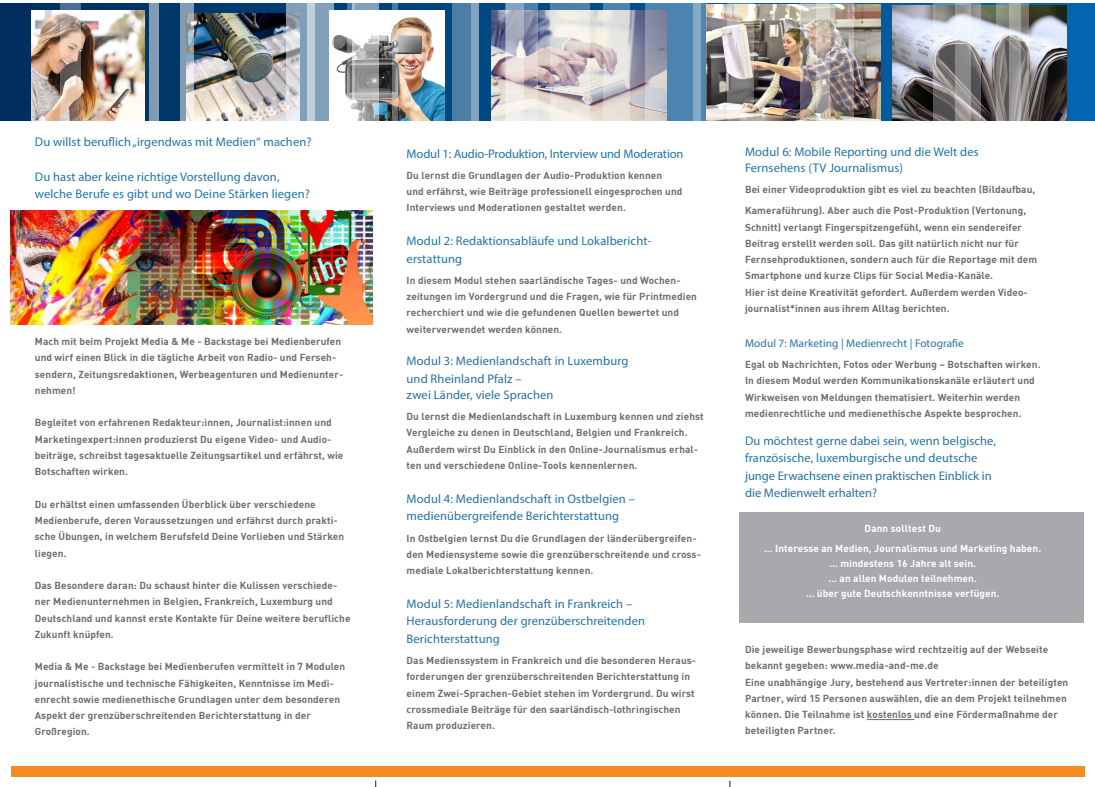
<style>
.page{position:relative;width:1095px;height:787px;background:#fff}
.page>*{position:absolute;margin:0;border:0;box-sizing:border-box;transform-origin:0 0}
.t1{font:12.5px "Myriad Pro";letter-spacing:.01em;color:#2272a8}
.t2{font:12.5px "Myriad Pro";letter-spacing:-.01em;color:#2272a8}
.t3{font:11.25px "Myriad Pro";letter-spacing:.01em;color:#2272a8}
.t4{font:700 10px/16.2px "DIN";letter-spacing:.01em;color:#6c6d70}
.t5{font:700 10px "DIN";letter-spacing:.01em;color:#fff}
</style>
<div class="page">
<div style="left:739px;top:512px;width:345px;height:111px;background:#a8a9ad"></div>
<hr style="left:867px;top:719px;width:47px;height:1px;background:#6c6d70">
<svg style="left:0;top:4px;width:1095px;height:117px"></svg>
<img style="left:707px;top:4px;width:174px;height:117px">
<img style="left:491px;top:11px;width:154px;height:110px">
<img style="left:892px;top:6px;width:175px;height:115px">
<img style="left:31px;top:11px;width:113px;height:110px">
<img style="left:194px;top:13px;width:92px;height:108px">
<img style="left:334px;top:11px;width:110px;height:110px">
<svg style="left:392px;top:3px;width:6px;height:118px"></svg>
<svg style="left:355px;top:3px;width:24px;height:118px"></svg>
<img style="left:801px;top:3px;width:53px;height:118px">
<svg style="left:524px;top:3px;width:14px;height:118px"></svg>
<svg style="left:549px;top:3px;width:40px;height:118px"></svg>
<svg style="left:603px;top:3px;width:26px;height:118px"></svg>
<svg style="left:645px;top:3px;width:62px;height:118px;fill:#4c85b1"></svg>
<svg style="left:727px;top:3px;width:26px;height:118px"></svg>
<svg style="left:933px;top:3px;width:48px;height:118px"></svg>
<svg style="left:996px;top:3px;width:33px;height:118px"></svg>
<svg style="left:60px;top:3px;width:21px;height:118px"></svg>
<svg style="left:347px;top:3px;width:8px;height:118px"></svg>
<div style="left:150px;top:0;width:9px;height:123px;background:#819bb4"></div>
<svg style="left:180px;top:3px;width:14px;height:118px;fill:#819cb5"></svg>
<svg style="left:286px;top:3px;width:48px;height:118px"></svg>
<div style="left:453px;top:0;width:26px;height:123px;background:#4c7da5"></div>
<svg style="left:506px;top:3px;width:18px;height:118px"></svg>
<div style="left:471px;top:0;width:8px;height:123px;background:#81a3c0"></div>
<div style="left:11px;top:765px;width:1073px;height:11px;background:#f68b1f"></div>
<img style="left:11px;top:210px;width:361px;height:114px">
<p class="t1" style="left:35px;top:134px;width:278px">Du willst beruflich „irgendwas mit Medien“ machen?</p>
<p class="t1" style="left:35px;top:169px;width:246px">Du hast aber keine richtige Vorstellung davon,</p>
<p class="t1" style="left:35px;top:186px;width:276px">welche Berufe es gibt und wo Deine Stärken liegen?</p>
<p class="t4" style="left:35px;top:333px;width:308px">Mach mit beim Projekt Media &amp; Me - Backstage bei Medienberufen und wirf einen Blick in die tägliche Arbeit von Radio- und Ferseh-</p>
<p class="t4" style="left:35px;top:365px;width:310px">sendern, Zeitungsredaktionen, Werbeagenturen und Medienunter&shy;nehmen!</p>
<p class="t4" style="left:35px;top:414px;width:299px">Begleitet von erfahrenen Redakteur:innen, Journalist:innen und<br>Marketingexpert:innen produzierst Du eigene Video- und Audio-</p>
<p class="t4" style="left:35px;top:447px;width:310px">beiträge, schreibst tagesaktuelle Zeitungsartikel und erfährst, wie<br>Botschaften wirken.</p>
<p class="t4" style="left:35px;top:495px;width:282px">Du erhältst einen umfassenden Überblick über verschiedene</p>
<p class="t4" style="left:35px;top:512px;width:311px">Medienberufe, deren Voraussetzungen und erfährst durch prakti&shy;sche Übungen, in welchem Berufsfeld Deine Vorlieben und Stärken liegen.</p>
<p class="t4" style="left:35px;top:577px;width:317px">Das Besondere daran: Du schaust hinter die Kulissen verschiede&shy;ner Medienunternehmen in Belgien, Frankreich, Luxemburg und Deutschland und kannst erste Kontakte für Deine weitere berufliche Zukunft knüpfen.</p>
<p class="t4" style="left:35px;top:658px;width:312px">Media &amp; Me - Backstage bei Medienberufen vermittelt in 7 Modulen journalistische und technische Fähigkeiten, Kenntnisse im Medi&shy;enrecht sowie medienethische Grundlagen unter dem besonderen Aspekt der grenzüberschreitenden Berichterstattung in der</p>
<p class="t4" style="left:35px;top:723px;width:56px">Großregion.</p>
<p class="t2" style="left:407px;top:146px;width:278px">Modul 1: Audio-Produktion, Interview und Moderation</p>
<p class="t4" style="left:407px;top:167px;width:257px">Du lernst die Grundlagen der Audio-Produktion kennen</p>
<p class="t4" style="left:407px;top:183px;width:277px">und erfährst, wie Beiträge professionell eingesprochen und<br>Interviews und Moderationen gestaltet werden.</p>
<p class="t1" style="left:407px;top:233px;width:246px">Modul 2: Redaktionsabläufe und Lokalbericht-</p>
<p class="t1" style="left:407px;top:251px;width:57px">erstattung</p>
<p class="t4" style="left:407px;top:272px;width:275px">In diesem Modul stehen saarländische Tages- und Wochen-</p>
<p class="t4" style="left:407px;top:288px;width:292px">zeitungen im Vordergrund und die Fragen, wie für Printmedien recherchiert und wie die gefundenen Quellen bewertet und</p>
<p class="t4" style="left:407px;top:320px;width:157px">weiterverwendet werden können.</p>
<p class="t1" style="left:407px;top:353px;width:223px">Modul 3: Medienlandschaft in Luxemburg</p>
<p class="t1" style="left:407px;top:371px;width:117px">und Rheinland Pfalz –</p>
<p class="t1" style="left:407px;top:387px;width:148px">zwei Länder, viele Sprachen</p>
<p class="t4" style="left:407px;top:408px;width:299px">Du lernst die Medienlandschaft in Luxemburg kennen und ziehst<br>Vergleiche zu denen in Deutschland, Belgien und Frankreich.</p>
<p class="t4" style="left:407px;top:440px;width:293px">Außerdem wirst Du Einblick in den Online-Journalismus erhal&shy;ten und verschiedene Online-Tools kennenlernen.</p>
<p class="t1" style="left:407px;top:491px;width:230px">Modul 4: Medienlandschaft in Ostbelgien –</p>
<p class="t1" style="left:407px;top:508px;width:214px">medienübergreifende Berichterstattung</p>
<p class="t4" style="left:407px;top:529px;width:296px">In Ostbelgien lernst Du die Grundlagen der länderübergreifen&shy;den Mediensysteme sowie die grenzüberschreitende und cross-</p>
<p class="t4" style="left:407px;top:562px;width:188px">mediale Lokalberichterstattung kennen.</p>
<p class="t1" style="left:407px;top:596px;width:227px">Modul 5: Medienlandschaft in Frankreich –</p>
<p class="t1" style="left:407px;top:613px;width:240px">Herausforderung der grenzüberschreitenden</p>
<p class="t1" style="left:407px;top:631px;width:95px">Berichterstattung</p>
<p class="t4" style="left:407px;top:652px;width:291px">Das Medienssystem in Frankreich und die besonderen Heraus-</p>
<p class="t4" style="left:407px;top:668px;width:285px">forderungen der grenzüberschreitenden Berichterstattung in</p>
<p class="t4" style="left:407px;top:684px;width:290px">einem Zwei-Sprachen-Gebiet stehen im Vordergrund. Du wirst</p>
<p class="t4" style="left:407px;top:700px;width:275px">crossmediale Beiträge für den saarländisch-lothringischen</p>
<p class="t4" style="left:407px;top:717px;width:90px">Raum produzieren.</p>
<p class="t1" style="left:745px;top:144px;width:235px">Modul 6: Mobile Reporting und die Welt des</p>
<p class="t1" style="left:745px;top:160px;width:159px">Fernsehens (TV Journalismus)</p>
<p class="t4" style="left:745px;top:178px;width:292px;line-height:21.2px">Bei einer Videoproduktion gibt es viel zu beachten (Bildaufbau,<br>Kameraführung). Aber auch die Post-Produktion (Vertonung,</p>
<p class="t4" style="left:745px;top:218px;width:294px">Schnitt) verlangt Fingerspitzengefühl, wenn ein sendereifer Beitrag erstellt werden soll. Das gilt natürlich nicht nur für Fernsehproduktionen, sondern auch für die Reportage mit dem Smartphone und kurze Clips für Social Media-Kanäle.</p>
<p class="t4" style="left:745px;top:283px;width:284px">Hier ist deine Kreativität gefordert. Außerdem werden Video&shy;journalist*innen aus ihrem Alltag berichten.</p>
<p class="t3" style="left:745px;top:336px;width:220px">Modul 7: Marketing | Medienrecht | Fotografie</p>
<p class="t4" style="left:745px;top:356px;width:297px">Egal ob Nachrichten, Fotos oder Werbung – Botschaften wirken.<br>In diesem Modul werden Kommunikationskanäle erläutert und<br>Wirkweisen von Meldungen thematisiert. Weiterhin werden</p>
<p class="t4" style="left:745px;top:405px;width:278px">medienrechtliche und medienethische Aspekte besprochen.</p>
<p class="t1" style="left:745px;top:433px;width:253px">Du möchtest gerne dabei sein, wenn belgische,</p>
<p class="t1" style="left:745px;top:450px;width:234px">französische, luxemburgische und deutsche</p>
<p class="t1" style="left:745px;top:468px;width:248px">junge Erwachsene einen praktischen Einblick in</p>
<p class="t1" style="left:745px;top:485px;width:134px">die Medienwelt erhalten?</p>
<p class="t5" style="left:865px;top:522px;width:78px">Dann solltest Du</p>
<p class="t5" style="left:764px;top:542px;width:278px">… Interesse an Medien, Journalismus und Marketing haben.</p>
<p class="t5" style="left:829px;top:557px;width:148px">… mindestens 16 Jahre alt sein.</p>
<p class="t5" style="left:829px;top:572px;width:150px">… an allen Modulen teilnehmen.</p>
<p class="t5" style="left:806px;top:587px;width:195px">… über gute Deutschkenntnisse verfügen.</p>
<p class="t4" style="left:745px;top:641px;width:305px">Die jeweilige Bewerbungsphase wird rechtzeitig auf der Webseite</p>
<p class="t4" style="left:745px;top:657px;width:195px">bekannt gegeben: www.media-and-me.de</p>
<p class="t4" style="left:745px;top:673px;width:325px">Eine unabhängige Jury, bestehend aus Vertreter:innen der beteiligten Partner, wird 15 Personen auswählen, die an dem Projekt teilnehmen können. Die Teilnahme ist kostenlos und eine Fördermaßnahme der beteiligten Partner.</p>
</div>
